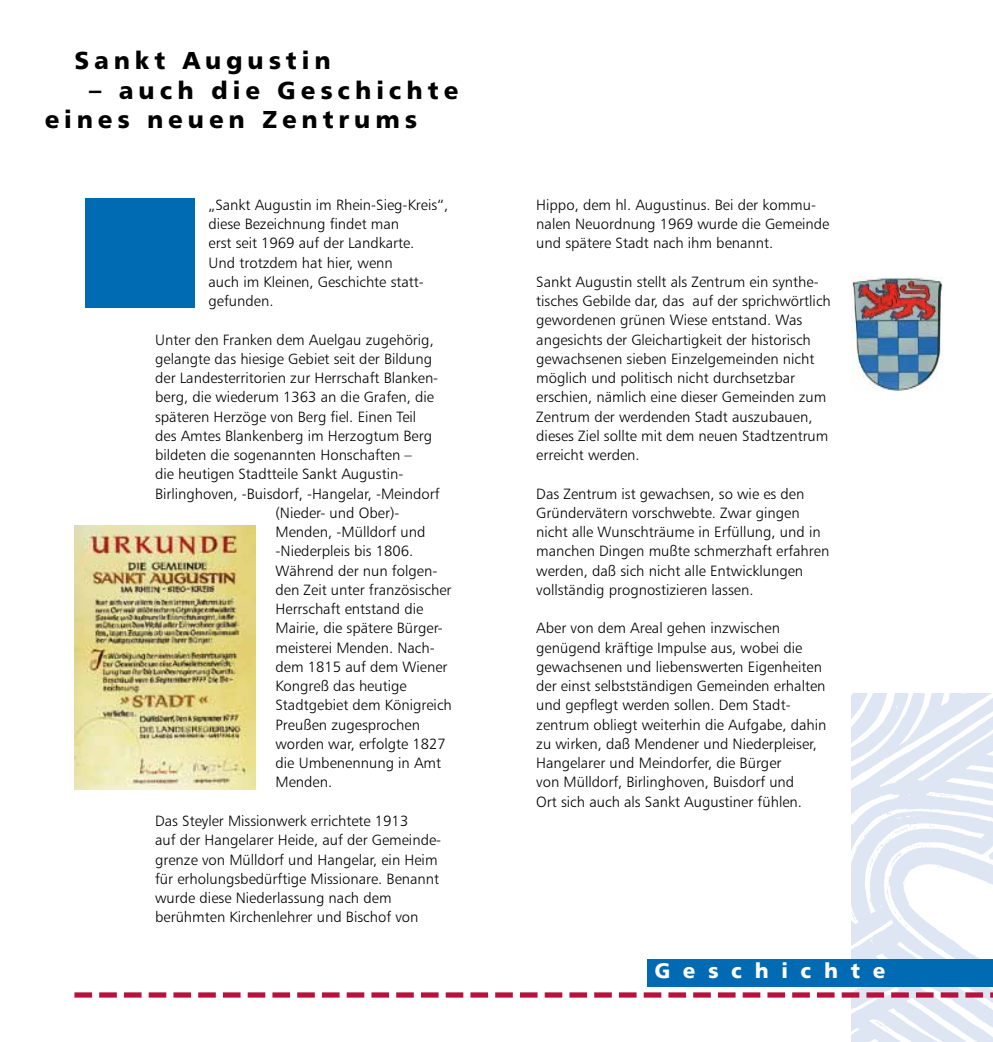
<style>
.page{position:relative;width:993px;height:1042px;background:#fff}
.page>*{position:absolute;margin:0;border:0;box-sizing:border-box;transform-origin:0 0}
.t1{font:24.5px/28.7px "Humanist 777 BT Black B";letter-spacing:.2em;color:#000}
.t2{font:21px "Humanist 777 BT Black B";letter-spacing:.6em;color:#fff}
.t3{font:14.88px/19.2px "Humanist 777 BT Light B";color:#000}
</style>
<div class="page">
<img style="left:851px;top:693px;width:141px;height:349px">
<img style="left:74px;top:525px;width:181px;height:264px">
<div style="left:647px;top:959px;width:345px;height:27px;background:#006ab3"></div>
<img style="left:851px;top:277px;width:91px;height:114px">
<div style="left:85px;top:198px;width:109px;height:110px;background:#006ab3"></div>
<svg style="left:74px;top:992px;width:918px;height:5px"></svg>
<h1 class="t1" style="left:74px;top:46px;width:258px">Sankt Augustin</h1>
<h1 class="t1" style="left:45px;top:76px;width:415px;text-indent:45px">– auch die Geschichte eines neuen Zentrums</h1>
<p class="t3" style="left:208px;top:195px;width:241px">„Sankt Augustin im Rhein-Sieg-Kreis“, diese Bezeichnung findet man<br>erst seit 1969 auf der Landkarte.<br>Und trotzdem hat hier, wenn<br>auch im Kleinen, Geschichte statt&shy;gefunden.</p>
<p class="t3" style="left:536px;top:195px;width:294px">Hippo, dem hl. Augustinus. Bei der kommu&shy;nalen Neuordnung 1969 wurde die Gemeinde und spätere Stadt nach ihm benannt.</p>
<p class="t3" style="left:536px;top:272px;width:296px">Sankt Augustin stellt als Zentrum ein synthe&shy;tisches Gebilde dar, das auf der sprichwörtlich gewordenen grünen Wiese entstand. Was angesichts der Gleichartigkeit der historisch gewachsenen sieben Einzelgemeinden nicht möglich und politisch nicht durchsetzbar erschien, nämlich eine dieser Gemeinden zum Zentrum der werdenden Stadt auszubauen, dieses Ziel sollte mit dem neuen Stadtzentrum erreicht werden.</p>
<p class="t3" style="left:536px;top:483px;width:294px">Das Zentrum ist gewachsen, so wie es den Gründervätern vorschwebte. Zwar gingen nicht alle Wunschträume in Erfüllung, und in manchen Dingen mußte schmerzhaft erfahren werden, daß sich nicht alle Entwicklungen vollständig prognostizieren lassen.</p>
<p class="t3" style="left:536px;top:618px;width:292px">Aber von dem Areal gehen inzwischen genügend kräftige Impulse aus, wobei die gewachsenen und liebenswerten Eigenheiten der einst selbstständigen Gemeinden erhalten und gepflegt werden sollen. Dem Stadt&shy;zentrum obliegt weiterhin die Aufgabe, dahin zu wirken, daß Mendener und Niederpleiser, Hangelarer und Meindorfer, die Bürger<br>von Mülldorf, Birlinghoven, Buisdorf und<br>Ort sich auch als Sankt Augustiner fühlen.</p>
<p class="t3" style="left:155px;top:330px;width:280px">Unter den Franken dem Auelgau zugehörig,</p>
<p class="t3" style="left:155px;top:349px;width:278px">gelangte das hiesige Gebiet seit der Bildung</p>
<p class="t3" style="left:155px;top:368px;width:284px">der Landesterritorien zur Herrschaft Blanken-</p>
<p class="t3" style="left:155px;top:387px;width:280px">berg, die wiederum 1363 an die Grafen, die</p>
<p class="t3" style="left:155px;top:407px;width:262px">späteren Herzöge von Berg fiel. Einen Teil</p>
<p class="t3" style="left:155px;top:426px;width:278px">des Amtes Blankenberg im Herzogtum Berg</p>
<p class="t3" style="left:155px;top:445px;width:258px">bildeten die sogenannten Honschaften –</p>
<p class="t3" style="left:155px;top:464px;width:250px">die heutigen Stadtteile Sankt Augustin-</p>
<p class="t3" style="left:155px;top:484px;width:286px">Birlinghoven, -Buisdorf, -Hangelar, -Meindorf</p>
<p class="t3" style="left:275px;top:503px;width:125px">(Nieder- und Ober)-</p>
<p class="t3" style="left:275px;top:522px;width:151px">Menden, -Mülldorf und</p>
<p class="t3" style="left:275px;top:541px;width:139px">-Niederpleis bis 1806.</p>
<p class="t3" style="left:275px;top:561px;width:163px">Während der nun folgen-</p>
<p class="t3" style="left:275px;top:580px;width:177px">den Zeit unter französischer</p>
<p class="t3" style="left:275px;top:599px;width:149px">Herrschaft entstand die</p>
<p class="t3" style="left:275px;top:618px;width:169px">Mairie, die spätere Bürger-</p>
<p class="t3" style="left:275px;top:638px;width:161px">meisterei Menden. Nach-</p>
<p class="t3" style="left:275px;top:657px;width:173px">dem 1815 auf dem Wiener</p>
<p class="t3" style="left:275px;top:676px;width:133px">Kongreß das heutige</p>
<p class="t3" style="left:275px;top:695px;width:178px">Stadtgebiet dem Königreich</p>
<p class="t3" style="left:275px;top:715px;width:146px">Preußen zugesprochen</p>
<p class="t3" style="left:275px;top:734px;width:172px">worden war, erfolgte 1827</p>
<p class="t3" style="left:275px;top:753px;width:167px">die Umbenennung in Amt</p>
<p class="t3" style="left:275px;top:772px;width:58px">Menden.</p>
<p class="t3" style="left:155px;top:811px;width:287px">Das Steyler Missionwerk errichtete 1913<br>auf der Hangelarer Heide, auf der Gemeinde&shy;grenze von Mülldorf und Hangelar, ein Heim für erholungsbedürftige Missionare. Benannt wurde diese Niederlassung nach dem berühmten Kirchenlehrer und Bischof von</p>
<h2 class="t2" style="left:654px;top:957px;width:232px">Geschichte</h2>
</div>
